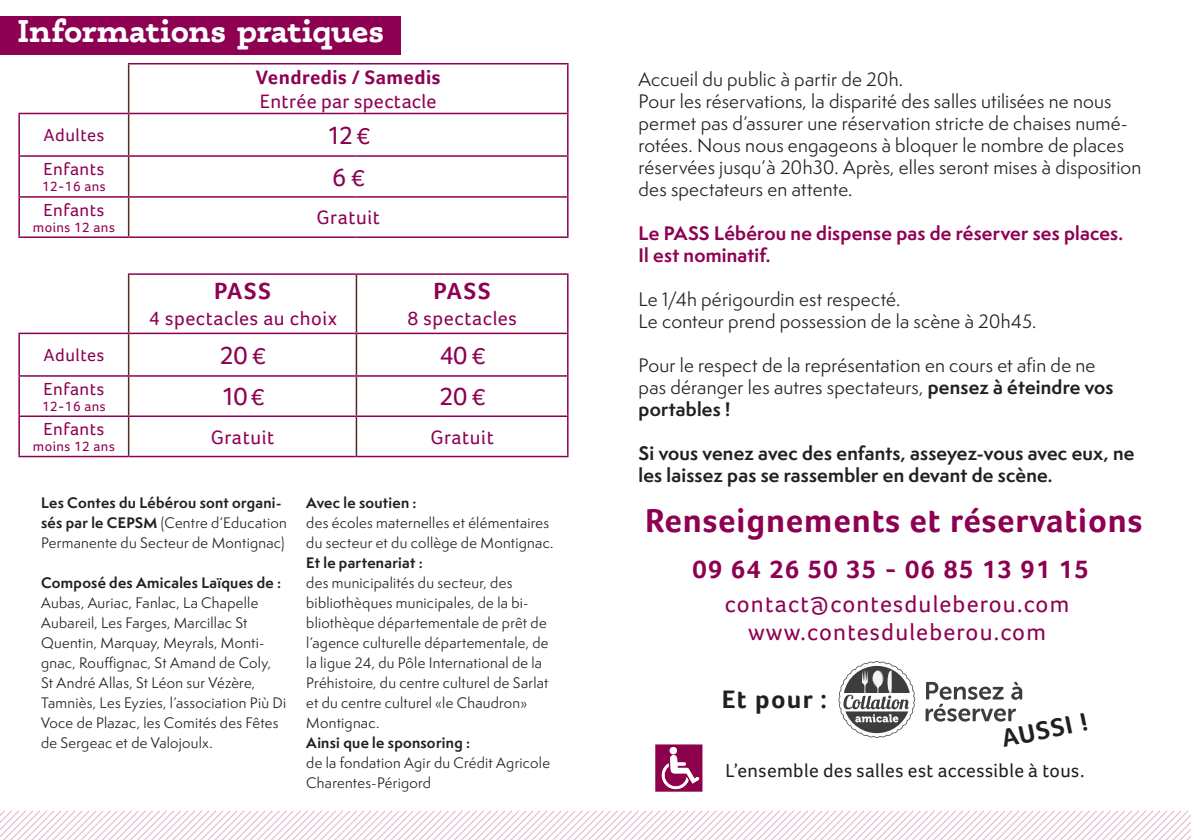
<style>
.page{position:relative;width:1191px;height:840px;background:#fff}
.page>*{position:absolute;margin:0;border:0;box-sizing:border-box;transform-origin:0 0}
.t1{font:700 34px "Foco";letter-spacing:.025em;color:#8d0052}
.NomsArtisteSpectacle{font:700 32px "Phoreus Cherokee";letter-spacing:.005em;color:#fff}
.t2{font:700 26px "Foco";letter-spacing:.05em;color:#8d0052}
.t3{font:26px "Foco";letter-spacing:-.02em;color:#8d0052}
.t4{font:700 26px "Foco";letter-spacing:.05em;color:#231f20}
.t5{font:24px "Foco";letter-spacing:.05em;color:#8d0052}
.t6{font:700 24px "Foco";letter-spacing:.08em;color:#8d0052}
.t7{font:20px "Foco";letter-spacing:.03em;color:#8d0052}
.t8{font:700 20px "Foco";letter-spacing:.02em;color:#8d0052}
.DescriptionSpectacle{font:19.4px "Foco";letter-spacing:.02em;color:#231f20}
.DescriptionSpectacle-2{font:18px/22px "Semplicita Pro";letter-spacing:.01em;color:#231f20}
.DescriptionSpectacle-3{font:700 18px/22px "Semplicita Pro";letter-spacing:.01em;color:#231f20}
.DescriptionSpectacle-4{font:700 18px "Semplicita Pro";letter-spacing:.015em;color:#8d0052}
.Vendredi-Artiste{font:18px "Foco";letter-spacing:.03em;color:#8d0052}
.DescriptionSpectacle-5{font:14px/20px "Semplicita Pro";letter-spacing:.02em;color:#231f20}
.DescriptionSpectacle-6{font:700 14px "Semplicita Pro";letter-spacing:.02em;color:#231f20}
.Vendredi-Artiste-2{font:14px "Foco";letter-spacing:.03em;color:#8d0052}
.s1{font-size:24px}
.s2{font-weight:700}
</style>
<div class="page">
<svg style="left:0;top:810px;width:1191px;height:29px"></svg>
<div style="left:0;top:16px;width:400px;height:39px;background:#8d0052"></div>
<svg style="left:655px;top:744px;width:48px;height:48px"></svg>
<svg style="left:669px;top:746px;width:8px;height:7px"></svg>
<svg style="left:129px;top:64px;width:438px;height:268px"></svg>
<hr style="left:128px;top:64px;width:1px;height:49px;background:#512c22">
<hr style="left:128px;top:275px;width:1px;height:57px;background:#512c22">
<hr style="left:356px;top:275px;width:1px;height:57px;background:#512c22">
<hr style="left:356px;top:334px;width:1px;height:41px;background:#512c22">
<hr style="left:356px;top:376px;width:1px;height:39px;background:#512c22">
<hr style="left:356px;top:417px;width:1px;height:38px;background:#512c22">
<hr style="left:128px;top:114px;width:1px;height:41px;background:#512c22">
<hr style="left:128px;top:157px;width:1px;height:39px;background:#512c22">
<hr style="left:128px;top:197px;width:1px;height:39px;background:#512c22">
<hr style="left:128px;top:334px;width:1px;height:41px;background:#512c22">
<hr style="left:128px;top:376px;width:1px;height:39px;background:#512c22">
<hr style="left:128px;top:417px;width:1px;height:38px;background:#512c22">
<hr style="left:128px;top:63px;width:228px;height:1px;background:#8d0052">
<hr style="left:356px;top:63px;width:212px;height:1px;background:#8d0052">
<hr style="left:567px;top:64px;width:1px;height:49px;background:#8d0052">
<hr style="left:18px;top:113px;width:111px;height:1px;background:#8d0052">
<hr style="left:18px;top:114px;width:2px;height:41px;background:#8d0052">
<hr style="left:129px;top:113px;width:227px;height:1px;background:#8d0052">
<hr style="left:356px;top:113px;width:212px;height:1px;background:#8d0052">
<hr style="left:567px;top:114px;width:1px;height:41px;background:#8d0052">
<hr style="left:18px;top:155px;width:111px;height:2px;background:#8d0052">
<hr style="left:18px;top:157px;width:2px;height:39px;background:#8d0052">
<hr style="left:129px;top:155px;width:227px;height:2px;background:#8d0052">
<hr style="left:356px;top:155px;width:212px;height:2px;background:#8d0052">
<hr style="left:567px;top:157px;width:1px;height:39px;background:#8d0052">
<hr style="left:18px;top:196px;width:111px;height:1px;background:#8d0052">
<hr style="left:18px;top:197px;width:2px;height:39px;background:#8d0052">
<hr style="left:129px;top:196px;width:227px;height:1px;background:#8d0052">
<hr style="left:356px;top:196px;width:212px;height:1px;background:#8d0052">
<hr style="left:567px;top:197px;width:1px;height:39px;background:#8d0052">
<hr style="left:18px;top:236px;width:111px;height:2px;background:#8d0052">
<hr style="left:129px;top:236px;width:227px;height:2px;background:#8d0052">
<hr style="left:356px;top:236px;width:212px;height:2px;background:#8d0052">
<hr style="left:128px;top:273px;width:228px;height:2px;background:#8d0052">
<hr style="left:356px;top:273px;width:212px;height:2px;background:#8d0052">
<hr style="left:567px;top:275px;width:1px;height:57px;background:#8d0052">
<hr style="left:18px;top:332px;width:111px;height:2px;background:#8d0052">
<hr style="left:18px;top:334px;width:2px;height:41px;background:#8d0052">
<hr style="left:129px;top:332px;width:227px;height:2px;background:#8d0052">
<hr style="left:356px;top:332px;width:212px;height:2px;background:#8d0052">
<hr style="left:567px;top:334px;width:1px;height:41px;background:#8d0052">
<hr style="left:18px;top:375px;width:111px;height:1px;background:#8d0052">
<hr style="left:18px;top:376px;width:2px;height:39px;background:#8d0052">
<hr style="left:129px;top:375px;width:227px;height:1px;background:#8d0052">
<hr style="left:356px;top:375px;width:212px;height:1px;background:#8d0052">
<hr style="left:567px;top:376px;width:1px;height:39px;background:#8d0052">
<hr style="left:18px;top:415px;width:111px;height:2px;background:#8d0052">
<hr style="left:18px;top:417px;width:2px;height:38px;background:#8d0052">
<hr style="left:129px;top:415px;width:227px;height:2px;background:#8d0052">
<hr style="left:356px;top:415px;width:212px;height:2px;background:#8d0052">
<hr style="left:567px;top:417px;width:1px;height:38px;background:#8d0052">
<hr style="left:18px;top:455px;width:111px;height:2px;background:#8d0052">
<hr style="left:129px;top:455px;width:227px;height:2px;background:#8d0052">
<hr style="left:356px;top:455px;width:212px;height:2px;background:#8d0052">
<svg style="left:838px;top:661px;width:77px;height:76px"></svg>
<svg style="left:925px;top:681px;width:97px;height:40px"></svg>
<p class="NomsArtisteSpectacle" style="left:17px;top:11px;width:368px">Informations pratiques</p>
<p class="t8" style="left:256px;top:65px;width:186px">Vendredis / Samedis</p>
<p class="t7" style="left:260px;top:89px;width:178px">Entrée par spectacle</p>
<p class="Vendredi-Artiste" style="left:44px;top:125px;width:62px">Adultes</p>
<p class="t3" style="left:327px;top:120px;width:44px">12 <span class="s1">€</span></p>
<p class="Vendredi-Artiste" style="left:43px;top:158px;width:63px">Enfants</p>
<p class="Vendredi-Artiste-2" style="left:42px;top:178px;width:65px">12-16 ans</p>
<p class="t3" style="left:332px;top:162px;width:34px">6 <span class="s1">€</span></p>
<p class="Vendredi-Artiste" style="left:43px;top:199px;width:63px">Enfants</p>
<p class="Vendredi-Artiste-2" style="left:33px;top:218px;width:83px">moins 12 ans</p>
<p class="t7" style="left:316px;top:206px;width:65px">Gratuit</p>
<p class="t6" style="left:214px;top:277px;width:59px">PASS</p>
<p class="t7" style="left:149px;top:307px;width:189px">4 spectacles au choix</p>
<p class="t6" style="left:433px;top:277px;width:59px">PASS</p>
<p class="t7" style="left:407px;top:307px;width:111px">8 spectacles</p>
<p class="Vendredi-Artiste" style="left:44px;top:344px;width:62px">Adultes</p>
<p class="t3" style="left:220px;top:340px;width:47px">20 <span class="s1">€</span></p>
<p class="t3" style="left:439px;top:340px;width:47px">40 <span class="s1">€</span></p>
<p class="Vendredi-Artiste" style="left:43px;top:378px;width:63px">Enfants</p>
<p class="Vendredi-Artiste-2" style="left:42px;top:397px;width:65px">12-16 ans</p>
<p class="t3" style="left:221px;top:381px;width:44px">10 <span class="s1">€</span></p>
<p class="t3" style="left:439px;top:381px;width:47px">20 <span class="s1">€</span></p>
<p class="Vendredi-Artiste" style="left:43px;top:418px;width:63px">Enfants</p>
<p class="Vendredi-Artiste-2" style="left:33px;top:438px;width:83px">moins 12 ans</p>
<p class="t7" style="left:211px;top:425px;width:65px">Gratuit</p>
<p class="t7" style="left:430px;top:425px;width:65px">Gratuit</p>
<p class="DescriptionSpectacle-5" style="left:41px;top:492px;width:247px"><span class="s2">Les Contes du Lébérou sont organi&shy;sés par le CEPSM</span> (Centre d’Education<br>Permanente du Secteur de Montignac)</p>
<p class="DescriptionSpectacle-6" style="left:41px;top:572px;width:242px">Composé des Amicales Laïques de :</p>
<p class="DescriptionSpectacle-5" style="left:41px;top:592px;width:246px">Aubas, Auriac, Fanlac, La Chapelle Aubareil, Les Farges, Marcillac St Quentin, Marquay, Meyrals, Monti&shy;gnac, Rouffignac, St Amand de Coly, St André Allas, St Léon sur Vézère, Tamniès, Les Eyzies, l’association Più Di Voce de Plazac, les Comités des Fêtes de Sergeac et de Valojoulx.</p>
<p class="DescriptionSpectacle-6" style="left:306px;top:492px;width:112px">Avec le soutien :</p>
<p class="DescriptionSpectacle-5" style="left:306px;top:512px;width:249px">des écoles maternelles et élémentaires du secteur et du collège de Montignac.</p>
<p class="DescriptionSpectacle-6" style="left:306px;top:552px;width:118px">Et le partenariat :</p>
<p class="DescriptionSpectacle-5" style="left:306px;top:572px;width:244px">des municipalités du secteur, des bibliothèques municipales, de la bi&shy;bliothèque départementale de prêt de l’agence culturelle départementale, de la ligue 24, du Pôle International de la Préhistoire, du centre culturel de Sarlat et du centre culturel «le Chaudron» Montignac.</p>
<p class="DescriptionSpectacle-6" style="left:306px;top:732px;width:165px">Ainsi que le sponsoring :</p>
<p class="DescriptionSpectacle-5" style="left:306px;top:752px;width:245px">de la fondation Agir du Crédit Agricole<br>Charentes-Périgord</p>
<p class="DescriptionSpectacle-2" style="left:638px;top:67px;width:266px">Accueil du public à partir de 20h.</p>
<p class="DescriptionSpectacle-2" style="left:638px;top:89px;width:504px">Pour les réservations, la disparité des salles utilisées ne nous permet pas d’assurer une réservation stricte de chaises numé&shy;rotées. Nous nous engageons à bloquer le nombre de places réservées jusqu’à 20h30. Après, elles seront mises à disposition des spectateurs en attente.</p>
<p class="DescriptionSpectacle-4" style="left:638px;top:219px;width:486px">Le PASS Lébérou ne dispense pas de réserver ses places.</p>
<p class="DescriptionSpectacle-4" style="left:638px;top:241px;width:133px">Il est nominatif.</p>
<p class="DescriptionSpectacle-2" style="left:638px;top:287px;width:263px">Le 1/4h périgourdin est respecté.</p>
<p class="DescriptionSpectacle-2" style="left:638px;top:309px;width:399px">Le conteur prend possession de la scène à 20h45.</p>
<p class="DescriptionSpectacle-2" style="left:638px;top:353px;width:476px">Pour le respect de la représentation en cours et afin de ne pas déranger les autres spectateurs, <span class="s2">pensez à éteindre vos portables !</span></p>
<p class="DescriptionSpectacle-3" style="left:638px;top:441px;width:497px">Si vous venez avec des enfants, asseyez-vous avec eux, ne les laissez pas se rassembler en devant de scène.</p>
<p class="t1" style="left:645px;top:500px;width:499px">Renseignements et réservations</p>
<p class="t2" style="left:692px;top:553px;width:398px">09 64 26 50 35 - 06 85 13 91 15</p>
<p class="t5" style="left:725px;top:590px;width:346px">contact@contesduleberou.com</p>
<p class="t5" style="left:748px;top:618px;width:299px">www.contesduleberou.com</p>
<p class="t4" style="left:722px;top:683px;width:107px">Et pour :</p>
<p class="t4" style="left:998px;top:723px;width:89px;rotate:-12deg">AUSSI !</p>
<p class="DescriptionSpectacle" style="left:725px;top:758px;width:360px">L’ensemble des salles est accessible à tous.</p>
</div>
